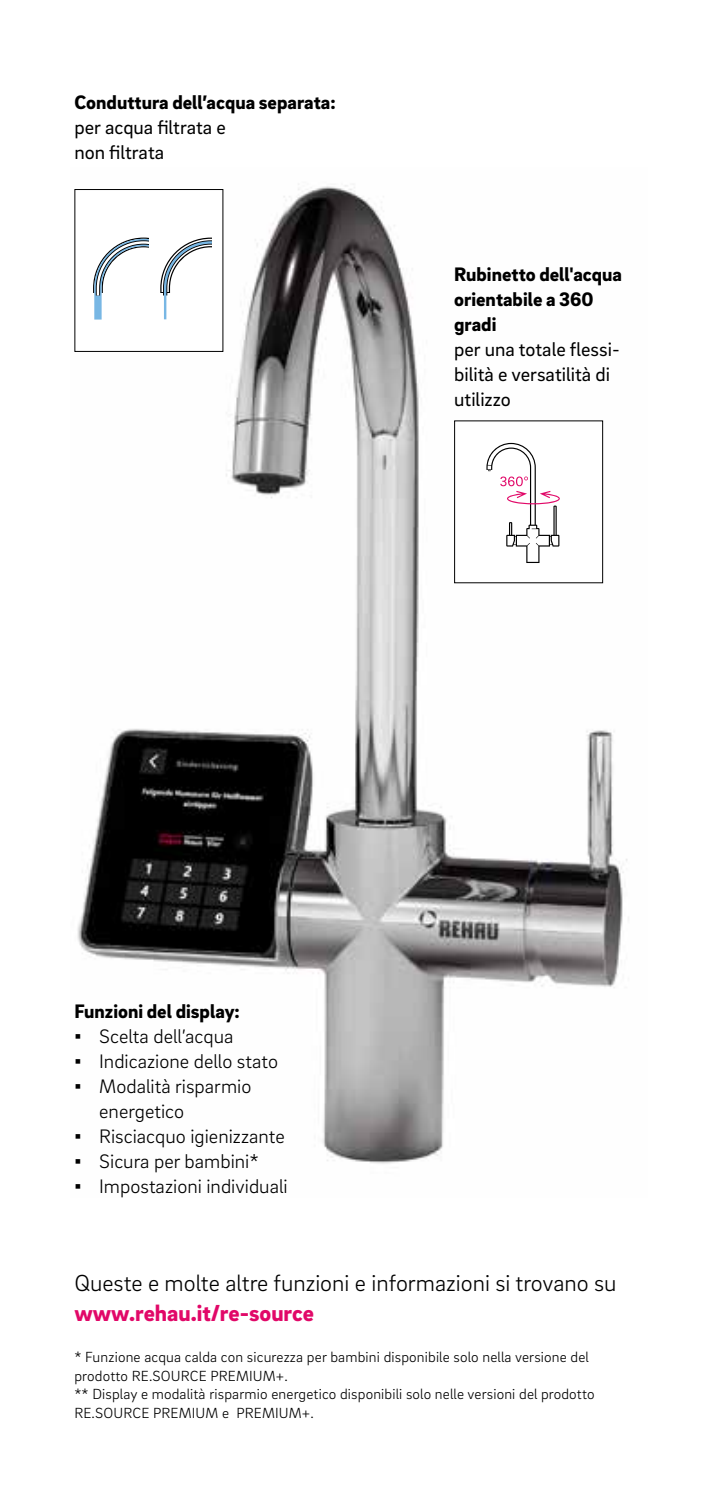
<style>
.page{position:relative;width:709px;height:1489px;background:#fff}
.page>*{position:absolute;margin:0;border:0;box-sizing:border-box;transform-origin:0 0}
.t1{font:300 23.75px "Brix Sans";color:#000}
.t2{font:900 23.75px "Brix Sans";color:#e10868}
.t3{font:300 20px/25px "Brix Sans";color:#000}
.t4{font:900 20px/25px "Brix Sans";color:#000}
.t5{font:20px/25px "Brix Sans";color:#000}
.t6{font:300 15px/18.8px "Brix Sans";letter-spacing:.01em;color:#000}
.s1{font-family:"Arial";font-weight:400}
</style>
<div class="page">
<img style="left:77px;top:184px;width:551px;height:980px">
<div style="left:75px;top:189px;width:148px;height:162px;background:#fff"></div>
<div style="left:74px;top:189px;width:149px;height:163px;border:1px solid #000"></div>
<svg style="left:160px;top:237px;width:52px;height:83px"></svg>
<svg style="left:93px;top:237px;width:55px;height:83px"></svg>
<div style="left:454px;top:421px;width:148px;height:161px;background:#fff"></div>
<div style="left:454px;top:420px;width:149px;height:163px;border:1px solid #000"></div>
<svg style="left:486px;top:443px;width:74px;height:120px"></svg>
<h2 class="t4" style="left:74px;top:89px;width:263px">Conduttura dell’acqua separata:</h2>
<h2 class="t5" style="left:74px;top:114px;width:153px">per acqua filtrata e non filtrata</h2>
<h2 class="t4" style="left:454px;top:260px;width:169px">Rubinetto dell'acqua orientabile a 360 gradi</h2>
<h2 class="t5" style="left:454px;top:336px;width:167px">per una totale flessi&shy;bilità e versatilità di utilizzo</h2>
<h2 class="t4" style="left:74px;top:998px;width:167px">Funzioni del display:</h2>
<h2 class="t3" style="left:74px;top:1023px;width:161px"><span class="s1">▪</span> Scelta dell’acqua</h2>
<h2 class="t3" style="left:74px;top:1048px;width:205px"><span class="s1">▪</span> Indicazione dello stato</h2>
<h2 class="t3" style="left:99px;top:1073px;width:154px;text-indent:-25px"><span class="s1">▪</span> Modalità risparmio energetico</h2>
<h2 class="t3" style="left:74px;top:1123px;width:212px"><span class="s1">▪</span> Risciacquo igienizzante</h2>
<h2 class="t3" style="left:74px;top:1148px;width:186px"><span class="s1">▪</span> Sicura per bambini*</h2>
<h2 class="t3" style="left:74px;top:1173px;width:215px"><span class="s1">▪</span> Impostazioni individuali</h2>
<h1 class="t1" style="left:74px;top:1267px;width:543px">Queste e molte altre funzioni e informazioni si trovano su</h1>
<h1 class="t2" style="left:74px;top:1297px;width:241px">www.rehau.it/re-source</h1>
<p class="t6" style="left:74px;top:1346px;width:522px">* Funzione acqua calda con sicurezza per bambini disponibile solo nella versione del prodotto RE.SOURCE PREMIUM+.<br>** Display e modalità risparmio energetico disponibili solo nelle versioni del prodotto RE.SOURCE PREMIUM e PREMIUM+.</p>
</div>
